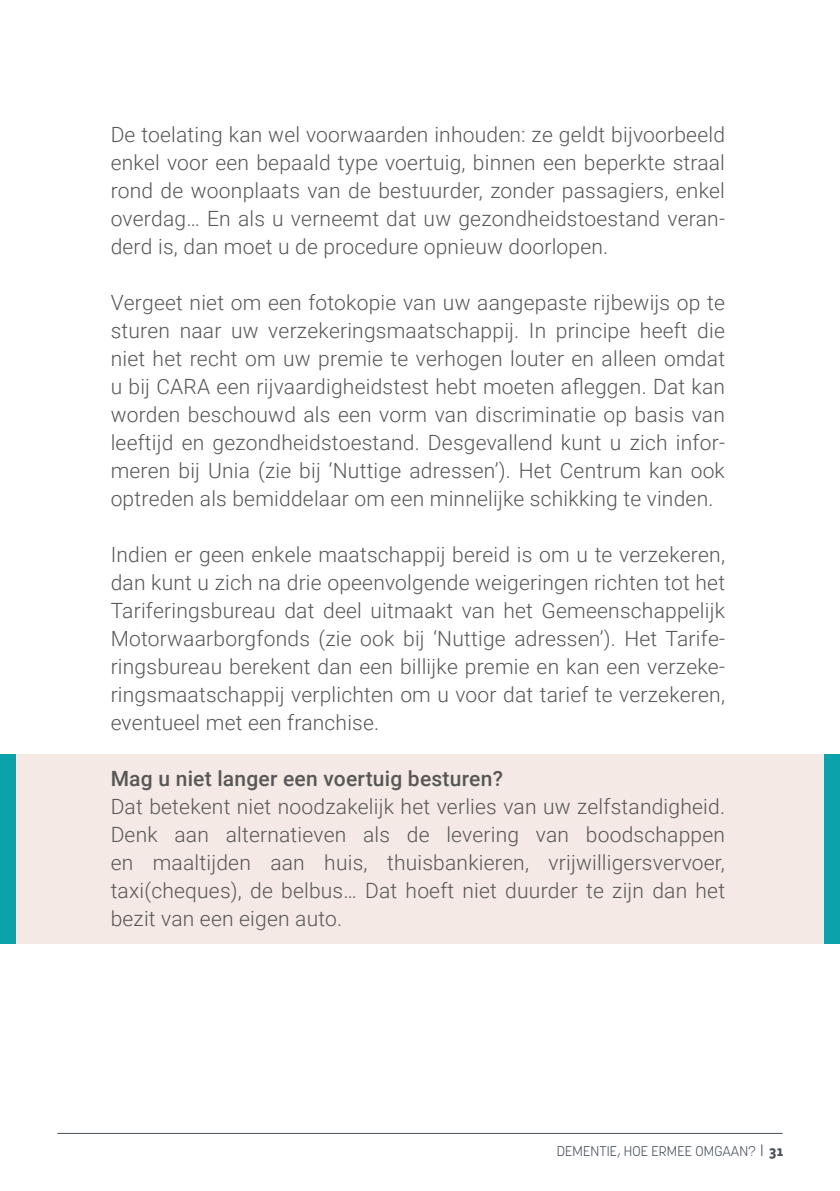
<style>
.page{position:relative;width:840px;height:1191px;background:#fff}
.page>*{position:absolute;margin:0;border:0;box-sizing:border-box;transform-origin:0 0}
.Broodtekst{font:300 21px/28px "Roboto";letter-spacing:.01em;color:#575756;text-align:justify}
.Broodtekst-2{font:500 21px "Roboto";letter-spacing:.01em;color:#575756}
.t1{font:300 14px "Korolev";letter-spacing:.01em;color:#474f59}
.s1{font-family:"Roboto";font-size:16px}
.s2{font-family:"Yoga Sans OT";font-weight:700;font-size:16px}
</style>
<div class="page">
<div style="left:2px;top:754px;width:837px;height:190px;background:#f4e9e4"></div>
<div style="left:823px;top:754px;width:16px;height:190px;background:#0ca2ab"></div>
<div style="left:0;top:754px;width:16px;height:190px;background:#0ca2ab"></div>
<hr style="left:58px;top:1133px;width:723px;height:1px;background:#474f59">
<p class="Broodtekst" style="left:111px;top:119px;width:615px">De toelating kan wel voorwaarden inhouden: ze geldt bijvoorbeeld enkel voor een bepaald type voertuig, binnen een beperkte straal rond de woonplaats van de bestuurder, zonder passagiers, enkel overdag… En als u verneemt dat uw gezondheidstoestand veran&shy;derd is, dan moet u de procedure opnieuw doorlopen.</p>
<p class="Broodtekst" style="left:111px;top:287px;width:615px">Vergeet niet om een fotokopie van uw aangepaste rijbewijs op te sturen naar uw verzekeringsmaatschappij. In principe heeft die niet het recht om uw premie te verhogen louter en alleen omdat u bij CARA een rijvaardigheidstest hebt moeten afleggen. Dat kan worden beschouwd als een vorm van discriminatie op basis van leeftijd en gezondheidstoestand. Desgevallend kunt u zich infor&shy;meren bij Unia (zie bij ‘Nuttige adressen’). Het Centrum kan ook optreden als bemiddelaar om een minnelijke schikking te vinden.</p>
<p class="Broodtekst" style="left:111px;top:539px;width:615px">Indien er geen enkele maatschappij bereid is om u te verzekeren, dan kunt u zich na drie opeenvolgende weigeringen richten tot het Tariferingsbureau dat deel uitmaakt van het Gemeenschappelijk Motorwaarborgfonds (zie ook bij ‘Nuttige adressen’). Het Tarife&shy;ringsbureau berekent dan een billijke premie en kan een verzeke&shy;ringsmaatschappij verplichten om u voor dat tarief te verzekeren, eventueel met een franchise.</p>
<p class="Broodtekst-2" style="left:111px;top:764px;width:393px">Mag u niet langer een voertuig besturen?</p>
<p class="Broodtekst" style="left:111px;top:791px;width:615px">Dat betekent niet noodzakelijk het verlies van uw zelfstandigheid.<br>Denk aan alternatieven als de levering van boodschappen en maaltijden aan huis, thuisbankieren, vrijwilligersvervoer, taxi(cheques), de belbus… Dat hoeft niet duurder te zijn dan het bezit van een eigen auto.</p>
<p class="t1" style="left:556px;top:1141px;width:228px">DEMENTIE, HOE ERMEE OMGAAN? <span class="s1">I</span> <span class="s2">31</span></p>
</div>
